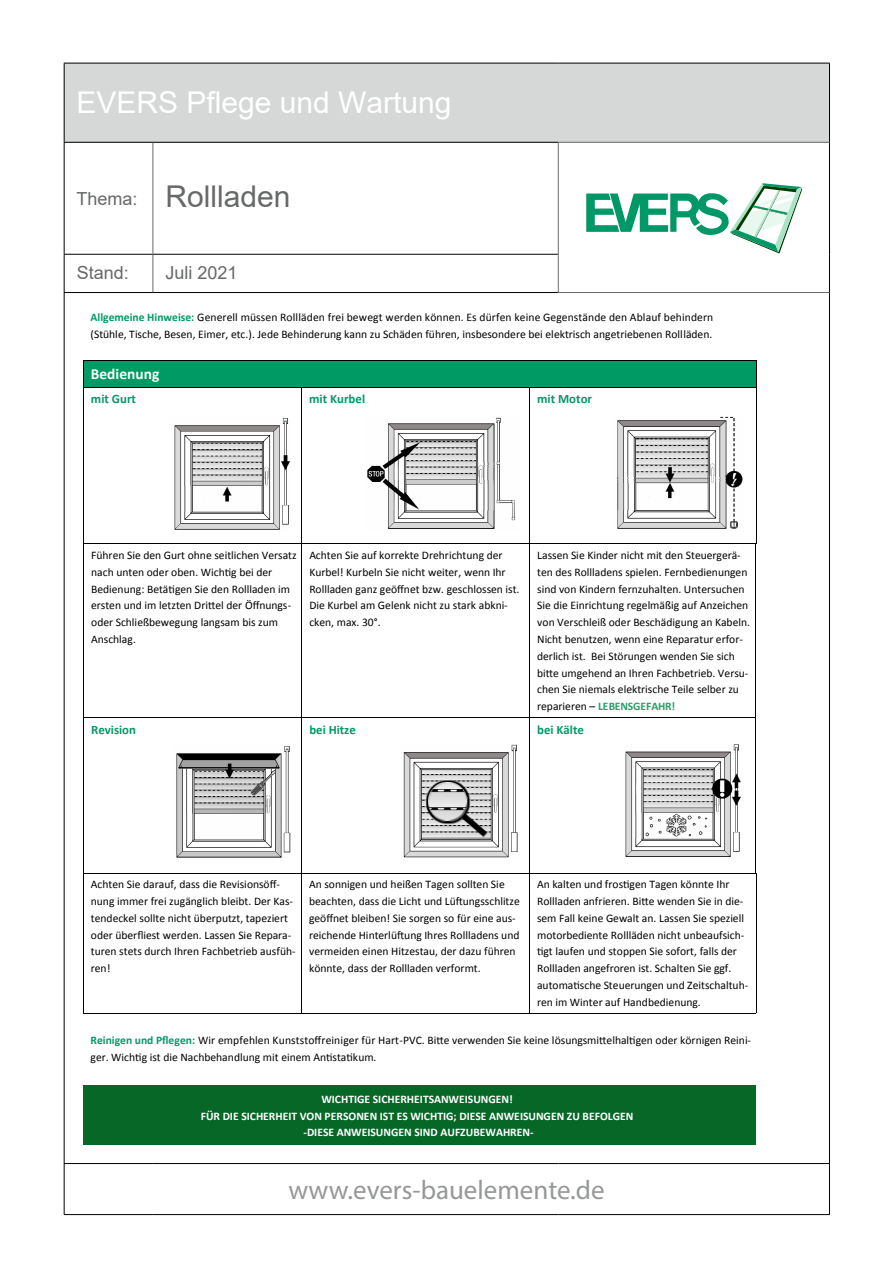
<style>
.page{position:relative;width:893px;height:1263px;background:#fff}
.page>*{position:absolute;margin:0;border:0;box-sizing:border-box;transform-origin:0 0}
.t1{font:30px "Arial";color:#fff}
.t2{font:30px "Arial";color:#676868}
.t3{font:27px "Myriad Pro";color:#969898}
.t4{font:18px "Arial";color:#676868}
.t5{font:700 15.45px "Calibri";color:#fff}
.t6{font:700 12.75px "Calibri";color:#009b64}
.t7{font:11.55px/16.8px "Calibri";color:#000}
.t8{font:700 11.55px/16.8px "Calibri";color:#fff;text-align:center}
.s1{font-weight:700;color:#009b64}
.s2{color:#009968}
.s3{font-weight:700;color:#396}
</style>
<div class="page">
<div style="left:64px;top:63px;width:765px;height:79px;background:#d6d7d7"></div>
<hr style="left:64px;top:63px;width:89px;height:1px;background:#000">
<hr style="left:64px;top:63px;width:1px;height:79px;background:#000">
<hr style="left:153px;top:63px;width:405px;height:1px;background:#000">
<hr style="left:558px;top:63px;width:272px;height:1px;background:#000">
<hr style="left:829px;top:63px;width:1px;height:79px;background:#000">
<hr style="left:64px;top:142px;width:89px;height:1px;background:#000">
<hr style="left:64px;top:143px;width:1px;height:111px;background:#000">
<hr style="left:153px;top:142px;width:405px;height:1px;background:#000">
<hr style="left:829px;top:142px;width:1px;height:112px;background:#000">
<hr style="left:64px;top:254px;width:89px;height:1px;background:#000">
<hr style="left:64px;top:255px;width:1px;height:37px;background:#000">
<hr style="left:153px;top:254px;width:405px;height:1px;background:#000">
<hr style="left:829px;top:254px;width:1px;height:38px;background:#000">
<hr style="left:64px;top:292px;width:89px;height:1px;background:#000">
<hr style="left:64px;top:293px;width:1px;height:870px;background:#000">
<hr style="left:153px;top:292px;width:405px;height:1px;background:#000">
<hr style="left:829px;top:292px;width:1px;height:871px;background:#000">
<hr style="left:64px;top:1163px;width:89px;height:1px;background:#000">
<hr style="left:64px;top:1164px;width:1px;height:50px;background:#000">
<hr style="left:153px;top:1163px;width:405px;height:1px;background:#000">
<hr style="left:558px;top:1163px;width:272px;height:1px;background:#000">
<hr style="left:829px;top:1164px;width:1px;height:50px;background:#000">
<hr style="left:64px;top:1214px;width:89px;height:1px;background:#000">
<hr style="left:153px;top:1214px;width:405px;height:1px;background:#000">
<hr style="left:558px;top:1214px;width:272px;height:1px;background:#000">
<hr style="left:153px;top:143px;width:1px;height:111px;background:#676868">
<hr style="left:558px;top:142px;width:271px;height:1px;background:#676868">
<hr style="left:558px;top:143px;width:1px;height:111px;background:#676868">
<hr style="left:153px;top:255px;width:1px;height:37px;background:#676868">
<hr style="left:558px;top:254px;width:1px;height:38px;background:#676868">
<hr style="left:558px;top:292px;width:271px;height:1px;background:#676868">
<svg style="left:586px;top:183px;width:216px;height:71px"></svg>
<div style="left:83px;top:360px;width:673px;height:27px;background:#009b64"></div>
<div style="left:83px;top:1086px;width:673px;height:59px;background:#076726"></div>
<hr style="left:83px;top:387px;width:1px;height:157px;background:#000">
<hr style="left:302px;top:387px;width:1px;height:157px;background:#000">
<hr style="left:529px;top:387px;width:1px;height:157px;background:#000">
<hr style="left:756px;top:387px;width:1px;height:157px;background:#000">
<hr style="left:83px;top:544px;width:1px;height:329px;background:#000">
<hr style="left:301px;top:544px;width:1px;height:329px;background:#000">
<hr style="left:529px;top:544px;width:1px;height:329px;background:#000">
<hr style="left:756px;top:544px;width:1px;height:329px;background:#000">
<hr style="left:83px;top:873px;width:1px;height:140px;background:#000">
<hr style="left:302px;top:873px;width:1px;height:140px;background:#000">
<hr style="left:529px;top:873px;width:1px;height:140px;background:#000">
<hr style="left:756px;top:873px;width:1px;height:140px;background:#000">
<svg style="left:83px;top:361px;width:1px;height:26px"></svg>
<svg style="left:756px;top:360px;width:1px;height:27px"></svg>
<hr style="left:84px;top:387px;width:672px;height:1px;background:#000">
<hr style="left:84px;top:544px;width:672px;height:1px;background:#000">
<hr style="left:84px;top:717px;width:218px;height:1px;background:#000">
<hr style="left:302px;top:717px;width:228px;height:1px;background:#000">
<hr style="left:530px;top:717px;width:226px;height:1px;background:#000">
<hr style="left:84px;top:873px;width:672px;height:1px;background:#000">
<hr style="left:83px;top:1013px;width:673px;height:1px;background:#000">
<hr style="left:83px;top:360px;width:673px;height:1px;background:#000">
<img style="left:174px;top:418px;width:116px;height:112px">
<img style="left:367px;top:417px;width:149px;height:112px">
<img style="left:617px;top:417px;width:126px;height:112px">
<img style="left:176px;top:746px;width:115px;height:112px">
<img style="left:403px;top:745px;width:115px;height:113px">
<img style="left:625px;top:744px;width:116px;height:113px">
<h1 class="t1" style="left:77px;top:86px;width:376px">EVERS Pflege und Wartung</h1>
<h3 class="t4" style="left:77px;top:189px;width:62px">Thema:</h3>
<h1 class="t2" style="left:166px;top:180px;width:127px">Rollladen</h1>
<h3 class="t4" style="left:77px;top:263px;width:53px">Stand:</h3>
<h3 class="t4" style="left:166px;top:263px;width:74px">Juli 2021</h3>
<p class="t7" style="left:91px;top:310px;width:624px"><span class="s1">Allgemeine Hinweise:</span> Generell müssen Rollläden frei bewegt werden können. Es dürfen keine Gegenstände den Ablauf behindern (Stühle, Tische, Besen, Eimer, etc.). Jede Behinderung kann zu Schäden führen, insbesondere bei elektrisch angetriebenen Rollläden.</p>
<h3 class="t5" style="left:91px;top:368px;width:70px">Bedienung</h3>
<p class="t6" style="left:91px;top:394px;width:47px"><span class="s2">mit</span> Gurt</p>
<p class="t6" style="left:309px;top:394px;width:57px">mit Kurbel</p>
<p class="t6" style="left:537px;top:394px;width:57px">mit Motor</p>
<p class="t7" style="left:91px;top:548px;width:207px">Führen Sie den Gurt ohne seitlichen Versatz nach unten oder oben. Wichtig bei der Bedienung: Betätigen Sie den Rollladen im ersten und im letzten Drittel der Öffnungs&shy;oder Schließbewegung langsam bis zum Anschlag.</p>
<p class="t7" style="left:309px;top:548px;width:212px">Achten Sie auf korrekte Drehrichtung der Kurbel! Kurbeln Sie nicht weiter, wenn Ihr Rollladen ganz geöffnet bzw. geschlossen ist.<br>Die Kurbel am Gelenk nicht zu stark abkni&shy;cken, max. 30°.</p>
<p class="t7" style="left:537px;top:548px;width:214px">Lassen Sie Kinder nicht mit den Steuergerä&shy;ten des Rollladens spielen. Fernbedienungen sind von Kindern fernzuhalten. Untersuchen Sie die Einrichtung regelmäßig auf Anzeichen von Verschleiß oder Beschädigung an Kabeln.<br>Nicht benutzen, wenn eine Reparatur erfor&shy;derlich ist. Bei Störungen wenden Sie sich bitte umgehend an Ihren Fachbetrieb. Versu&shy;chen Sie niemals elektrische Teile selber zu reparieren – <span class="s3">LEBENSGEFAHR!</span></p>
<p class="t6" style="left:91px;top:724px;width:46px">Revision</p>
<p class="t6" style="left:309px;top:724px;width:48px">bei Hitze</p>
<p class="t6" style="left:537px;top:724px;width:48px">bei Kälte</p>
<p class="t7" style="left:91px;top:877px;width:206px">Achten Sie darauf, dass die Revisionsöff&shy;nung immer frei zugänglich bleibt. Der Kas&shy;tendeckel sollte nicht überputzt, tapeziert oder überfliest werden. Lassen Sie Repara&shy;turen stets durch Ihren Fachbetrieb ausfüh&shy;ren!</p>
<p class="t7" style="left:309px;top:877px;width:212px">An sonnigen und heißen Tagen sollten Sie beachten, dass die Licht und Lüftungsschlitze geöffnet bleiben! Sie sorgen so für eine aus&shy;reichende Hinterlüftung Ihres Rollladens und vermeiden einen Hitzestau, der dazu führen könnte, dass der Rollladen verformt.</p>
<p class="t7" style="left:537px;top:877px;width:213px">An kalten und frostigen Tagen könnte Ihr Rollladen anfrieren. Bitte wenden Sie in die&shy;sem Fall keine Gewalt an. Lassen Sie speziell motorbediente Rollläden nicht unbeaufsich&shy;tigt laufen und stoppen Sie sofort, falls der Rollladen angefroren ist. Schalten Sie ggf. automatische Steuerungen und Zeitschaltuh&shy;ren im Winter auf Handbedienung.</p>
<p class="t7" style="left:91px;top:1033px;width:662px"><span class="s1">Reinigen und Pflegen:</span> Wir empfehlen Kunststoffreiniger für Hart-PVC. Bitte verwenden Sie keine lösungsmittelhaltigen oder körnigen Reini&shy;ger. Wichtig ist die Nachbehandlung mit einem Antistatikum.</p>
<p class="t8" style="left:201px;top:1091px;width:434px">WICHTIGE SICHERHEITSANWEISUNGEN!<br>FÜR DIE SICHERHEIT VON PERSONEN IST ES WICHTIG; DIESE ANWEISUNGEN ZU BEFOLGEN -DIESE ANWEISUNGEN SIND AUFZUBEWAHREN-</p>
<h2 class="t3" style="left:288px;top:1173px;width:318px">www.evers-bauelemente.de</h2>
</div>
